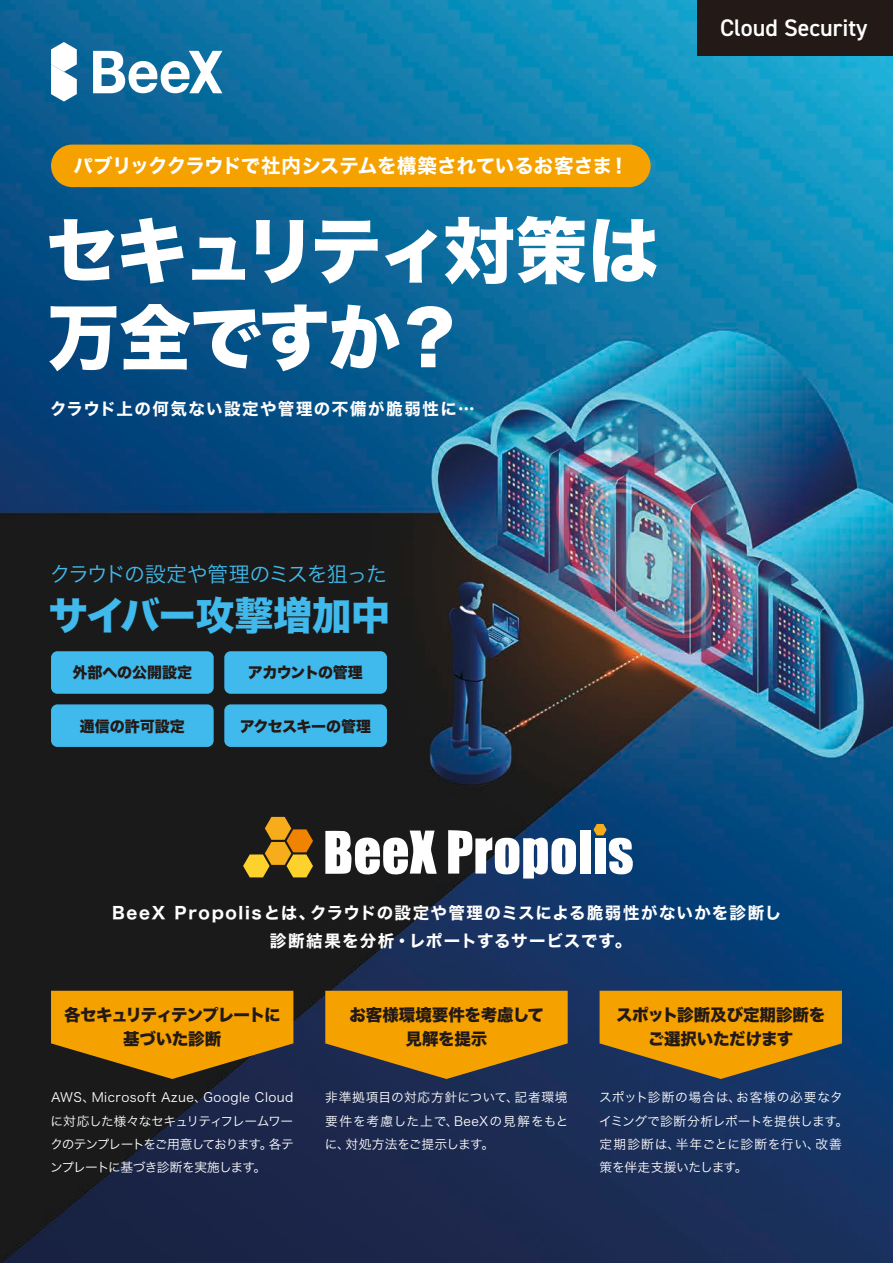
<style>
.page{position:relative;width:893px;height:1263px;background:#fff}
.page>*{position:absolute;margin:0;border:0;box-sizing:border-box;transform-origin:0 0}
.t1{font:72px/87px "Hira Kaku Std N W8";letter-spacing:-.035em;color:#fff}
.t2{font:39px "Hira Kaku Std N W8";letter-spacing:-.005em;color:#40b9ec}
.t3{font:600 24px "DIN2014";color:#fff}
.t4{font:21px "Hira Kaku Std N W3";letter-spacing:-.06em;color:#40b9ec}
.t5{font:19.5px "Hira Kaku Std N W7";letter-spacing:-.01em;color:#fff}
.t6{font:16.5px/28.5px "Hira Kaku Std N W7";letter-spacing:.085em;color:#fff;text-align:center}
.t7{font:16.5px/24px "Hira Kaku Std N W8";letter-spacing:-.02em;color:#231916;text-align:center}
.t8{font:16.5px/24px "Hira Kaku Std N W8";letter-spacing:-.055em;color:#231916;text-align:center}
.t9{font:16.5px/24px "Hira Kaku Std N W8";color:#231916;text-align:center}
.t10{font:15px "Hira Kaku Std N W8";letter-spacing:-.005em;color:#231916}
.t11{font:15px "Hira Kaku Std N W8";letter-spacing:-.025em;color:#231916}
.t12{font:15px "Hira Kaku Std N W8";letter-spacing:-.045em;color:#231916}
.t13{font:12.75px/23.2px "Hira Kaku Std N W3";letter-spacing:-.01em;color:#fff;text-align:justify}
.t14{font:12.75px/23.2px "Hira Kaku Std N W3";letter-spacing:.025em;color:#fff}
</style>
<div class="page">
<img style="left:0;top:0;width:893px;height:1263px">
<svg style="left:51px;top:42px;width:26px;height:60px"></svg>
<svg style="left:93px;top:51px;width:129px;height:42px"></svg>
<svg style="left:51px;top:991px;width:242px;height:88px;background:#c88708"></svg>
<svg style="left:325px;top:991px;width:243px;height:88px;background:#c88911"></svg>
<svg style="left:600px;top:991px;width:242px;height:88px;background:#c78b14"></svg>
<svg style="left:325px;top:830px;width:112px;height:45px"></svg>
<div style="left:580px;top:830px;width:11px;height:44px;background:#fff"></div>
<svg style="left:448px;top:830px;width:128px;height:48px"></svg>
<svg style="left:243px;top:817px;width:70px;height:60px;background:#916c1b"></svg>
<svg style="left:593px;top:824px;width:41px;height:50px"></svg>
<div style="left:51px;top:145px;width:600px;height:42px;background:#f5a200;border-radius:21px"></div>
<div style="left:51px;top:651px;width:163px;height:43px;background:#40b9ec;border-radius:6px"></div>
<div style="left:224px;top:651px;width:163px;height:43px;background:#40b9ec;border-radius:6px"></div>
<div style="left:51px;top:704px;width:163px;height:43px;background:#40b9ec;border-radius:6px"></div>
<div style="left:224px;top:704px;width:163px;height:43px;background:#40b9ec;border-radius:6px"></div>
<div style="left:697px;top:0;width:196px;height:55px;background:#231916"></div>
<h3 class="t5" style="left:74px;top:150px;width:556px">パブリッククラウドで社内システムを構築されているお客さま！</h3>
<h1 class="t1" style="left:46px;top:209px;width:615px">セキュリティ対策は万全ですか？</h1>
<p class="t6" style="left:50px;top:396px;width:426px">クラウド上の何気ない設定や管理の不備が脆弱性に…</p>
<h3 class="t4" style="left:50px;top:558px;width:339px">クラウドの設定や管理のミスを狙った</h3>
<h2 class="t2" style="left:49px;top:594px;width:343px">サイバー攻撃増加中</h2>
<p class="t10" style="left:72px;top:664px;width:121px">外部への公開設定</p>
<p class="t10" style="left:80px;top:718px;width:106px">通信の許可設定</p>
<p class="t12" style="left:248px;top:664px;width:117px">アカウントの管理</p>
<p class="t11" style="left:240px;top:718px;width:133px">アクセスキーの管理</p>
<h3 class="t3" style="left:720px;top:12px;width:149px">Cloud Security</h3>
<p class="t6" style="left:112px;top:899px;width:671px">BeeX Propolisとは、クラウドの設定や管理のミスによる脆弱性がないかを診断し診断結果を分析・レポートするサービスです。</p>
<p class="t8" style="left:64px;top:1003px;width:218px">各セキュリティテンプレートに基づいた診断</p>
<p class="t9" style="left:349px;top:1003px;width:196px">お客様環境要件を考慮して見解を提示</p>
<p class="t7" style="left:616px;top:1003px;width:211px">スポット診断及び定期診断をご選択いただけます</p>
<p class="t13" style="left:50px;top:1086px;width:245px">AWS、Microsoft Azue、Google Cloudに対応した様々なセキュリティフレームワークのテンプレートをご用意しております。各テンプレートに基づき診断を実施します。</p>
<p class="t13" style="left:325px;top:1086px;width:245px">非準拠項目の対応方針について、記者環境要件を考慮した上で、BeeXの見解をもとに、対処方法をご提示します。</p>
<p class="t14" style="left:599px;top:1086px;width:251px">スポット診断の場合は、お客様の必要なタイミングで診断分析レポートを提供します。定期診断は、半年ごとに診断を行い、改善策を伴走支援いたします。</p>
</div>
